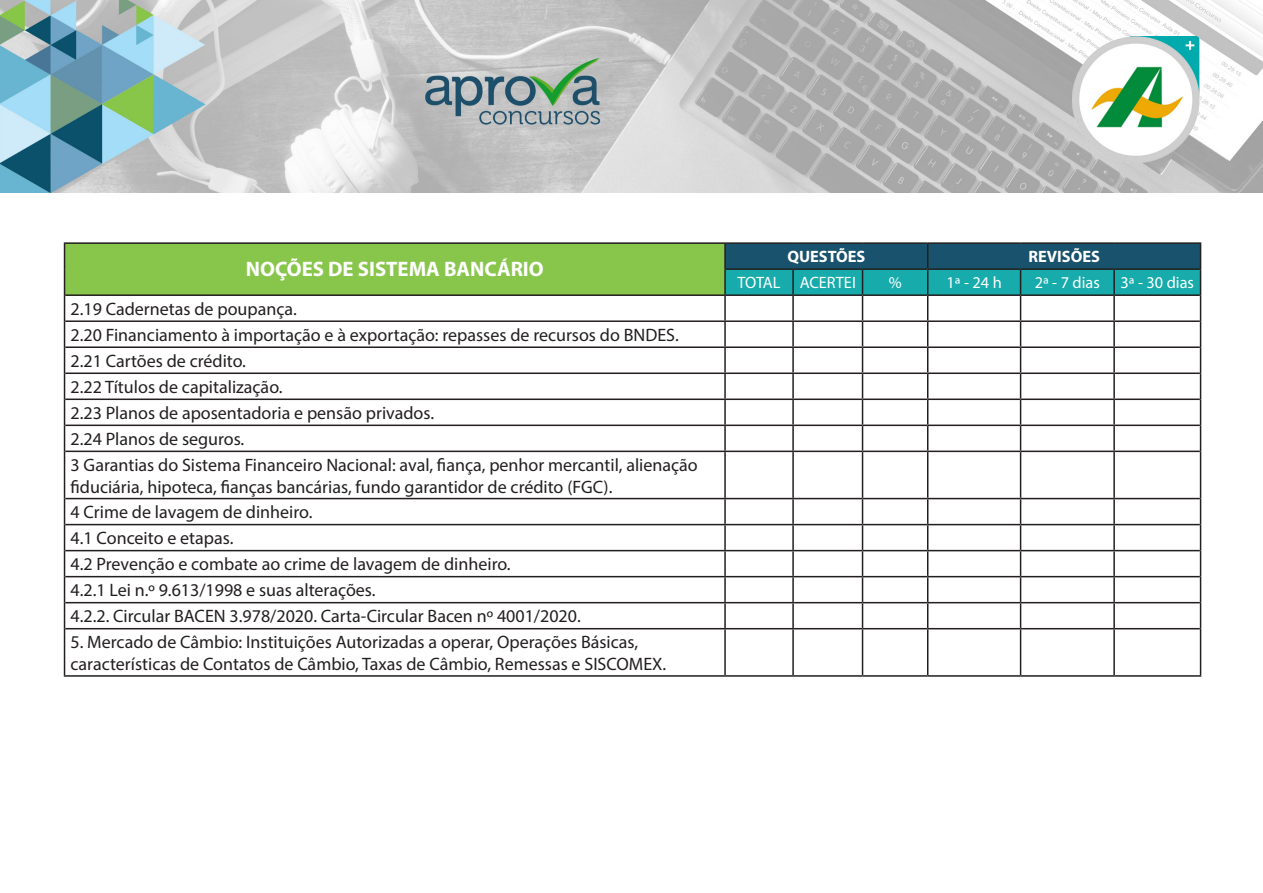
<style>
.page{position:relative;width:1263px;height:893px;background:#fff}
.page>*{position:absolute;margin:0;border:0;box-sizing:border-box;transform-origin:0 0}
.t1{font:700 21px "Myriad Pro";color:#fff}
.t2{font:18px/21.6px "Myriad Pro";color:#231f20}
.t3{font:16.5px "Myriad Pro";color:#fff}
.t4{font:700 16.5px "Myriad Pro";color:#fff}
</style>
<div class="page">
<img style="left:0;top:0;width:1263px;height:677px">
<div style="left:65px;top:243px;width:660px;height:52px;background:#88c64b"></div>
<hr style="left:64px;top:242px;width:661px;height:2px;background:#231f20">
<hr style="left:725px;top:242px;width:68px;height:2px;background:#231f20">
<hr style="left:793px;top:242px;width:69px;height:2px;background:#231f20">
<hr style="left:862px;top:242px;width:66px;height:2px;background:#231f20">
<hr style="left:928px;top:242px;width:92px;height:2px;background:#231f20">
<hr style="left:1020px;top:242px;width:94px;height:2px;background:#231f20">
<hr style="left:1114px;top:242px;width:87px;height:2px;background:#231f20">
<hr style="left:65px;top:294px;width:660px;height:2px;background:#231f20">
<hr style="left:65px;top:320px;width:660px;height:2px;background:#231f20">
<hr style="left:65px;top:346px;width:660px;height:2px;background:#231f20">
<hr style="left:65px;top:372px;width:660px;height:2px;background:#231f20">
<hr style="left:65px;top:398px;width:660px;height:2px;background:#231f20">
<hr style="left:65px;top:425px;width:660px;height:1px;background:#231f20">
<hr style="left:65px;top:451px;width:660px;height:1px;background:#231f20">
<hr style="left:725px;top:451px;width:68px;height:1px;background:#231f20">
<hr style="left:793px;top:451px;width:69px;height:1px;background:#231f20">
<hr style="left:862px;top:451px;width:66px;height:1px;background:#231f20">
<hr style="left:928px;top:451px;width:92px;height:1px;background:#231f20">
<hr style="left:1020px;top:451px;width:94px;height:1px;background:#231f20">
<hr style="left:1114px;top:451px;width:86px;height:1px;background:#231f20">
<hr style="left:65px;top:498px;width:660px;height:1px;background:#231f20">
<hr style="left:725px;top:498px;width:68px;height:1px;background:#231f20">
<hr style="left:793px;top:498px;width:69px;height:1px;background:#231f20">
<hr style="left:862px;top:498px;width:66px;height:1px;background:#231f20">
<hr style="left:928px;top:498px;width:92px;height:1px;background:#231f20">
<hr style="left:1020px;top:498px;width:94px;height:1px;background:#231f20">
<hr style="left:1114px;top:498px;width:86px;height:1px;background:#231f20">
<hr style="left:65px;top:524px;width:660px;height:1px;background:#231f20">
<hr style="left:725px;top:524px;width:68px;height:1px;background:#231f20">
<hr style="left:793px;top:524px;width:69px;height:1px;background:#231f20">
<hr style="left:862px;top:524px;width:66px;height:1px;background:#231f20">
<hr style="left:928px;top:524px;width:92px;height:1px;background:#231f20">
<hr style="left:1020px;top:524px;width:94px;height:1px;background:#231f20">
<hr style="left:1114px;top:524px;width:86px;height:1px;background:#231f20">
<hr style="left:65px;top:550px;width:660px;height:1px;background:#231f20">
<hr style="left:725px;top:550px;width:68px;height:1px;background:#231f20">
<hr style="left:793px;top:550px;width:69px;height:1px;background:#231f20">
<hr style="left:862px;top:550px;width:66px;height:1px;background:#231f20">
<hr style="left:928px;top:550px;width:92px;height:1px;background:#231f20">
<hr style="left:1020px;top:550px;width:94px;height:1px;background:#231f20">
<hr style="left:1114px;top:550px;width:86px;height:1px;background:#231f20">
<hr style="left:65px;top:576px;width:660px;height:1px;background:#231f20">
<hr style="left:725px;top:576px;width:68px;height:1px;background:#231f20">
<hr style="left:793px;top:576px;width:69px;height:1px;background:#231f20">
<hr style="left:862px;top:576px;width:66px;height:1px;background:#231f20">
<hr style="left:928px;top:576px;width:92px;height:1px;background:#231f20">
<hr style="left:1020px;top:576px;width:94px;height:1px;background:#231f20">
<hr style="left:1114px;top:576px;width:86px;height:1px;background:#231f20">
<hr style="left:65px;top:602px;width:660px;height:1px;background:#231f20">
<hr style="left:725px;top:602px;width:68px;height:1px;background:#231f20">
<hr style="left:793px;top:602px;width:69px;height:1px;background:#231f20">
<hr style="left:862px;top:602px;width:66px;height:1px;background:#231f20">
<hr style="left:928px;top:602px;width:92px;height:1px;background:#231f20">
<hr style="left:1020px;top:602px;width:94px;height:1px;background:#231f20">
<hr style="left:1114px;top:602px;width:86px;height:1px;background:#231f20">
<hr style="left:65px;top:628px;width:660px;height:1px;background:#231f20">
<hr style="left:725px;top:628px;width:68px;height:1px;background:#231f20">
<hr style="left:793px;top:628px;width:69px;height:1px;background:#231f20">
<hr style="left:862px;top:628px;width:66px;height:1px;background:#231f20">
<hr style="left:928px;top:628px;width:92px;height:1px;background:#231f20">
<hr style="left:1020px;top:628px;width:94px;height:1px;background:#231f20">
<hr style="left:1114px;top:628px;width:86px;height:1px;background:#231f20">
<hr style="left:64px;top:675px;width:661px;height:2px;background:#231f20">
<hr style="left:725px;top:675px;width:68px;height:2px;background:#231f20">
<hr style="left:793px;top:675px;width:69px;height:2px;background:#231f20">
<hr style="left:862px;top:675px;width:66px;height:2px;background:#231f20">
<hr style="left:928px;top:675px;width:92px;height:2px;background:#231f20">
<hr style="left:1020px;top:675px;width:94px;height:2px;background:#231f20">
<hr style="left:1114px;top:675px;width:87px;height:2px;background:#231f20">
<hr style="left:724px;top:244px;width:2px;height:25px;background:#231f20">
<hr style="left:724px;top:269px;width:2px;height:25px;background:#231f20">
<hr style="left:724px;top:296px;width:2px;height:24px;background:#231f20">
<hr style="left:724px;top:322px;width:2px;height:24px;background:#231f20">
<hr style="left:724px;top:348px;width:2px;height:24px;background:#231f20">
<hr style="left:724px;top:374px;width:2px;height:24px;background:#231f20">
<hr style="left:724px;top:400px;width:2px;height:25px;background:#231f20">
<svg style="left:64px;top:244px;width:1px;height:207px"></svg>
<hr style="left:724px;top:426px;width:2px;height:25px;background:#231f20">
<svg style="left:725px;top:243px;width:476px;height:208px"></svg>
<hr style="left:64px;top:451px;width:1px;height:48px;background:#231f20">
<hr style="left:724px;top:452px;width:2px;height:46px;background:#231f20">
<hr style="left:792px;top:452px;width:2px;height:46px;background:#231f20">
<hr style="left:862px;top:452px;width:1px;height:46px;background:#231f20">
<hr style="left:927px;top:452px;width:1px;height:46px;background:#231f20">
<hr style="left:1020px;top:452px;width:1px;height:46px;background:#231f20">
<hr style="left:1113px;top:452px;width:2px;height:46px;background:#231f20">
<hr style="left:1200px;top:451px;width:1px;height:48px;background:#231f20">
<hr style="left:724px;top:499px;width:2px;height:25px;background:#231f20">
<hr style="left:792px;top:499px;width:2px;height:25px;background:#231f20">
<hr style="left:1113px;top:499px;width:2px;height:25px;background:#231f20">
<hr style="left:724px;top:525px;width:2px;height:25px;background:#231f20">
<hr style="left:792px;top:525px;width:2px;height:25px;background:#231f20">
<hr style="left:1113px;top:525px;width:2px;height:25px;background:#231f20">
<hr style="left:724px;top:551px;width:2px;height:25px;background:#231f20">
<hr style="left:792px;top:551px;width:2px;height:25px;background:#231f20">
<hr style="left:1113px;top:551px;width:2px;height:25px;background:#231f20">
<hr style="left:724px;top:577px;width:2px;height:25px;background:#231f20">
<hr style="left:792px;top:577px;width:2px;height:25px;background:#231f20">
<hr style="left:1113px;top:577px;width:2px;height:25px;background:#231f20">
<svg style="left:64px;top:499px;width:1px;height:130px"></svg>
<hr style="left:724px;top:603px;width:2px;height:25px;background:#231f20">
<hr style="left:792px;top:603px;width:2px;height:25px;background:#231f20">
<svg style="left:862px;top:499px;width:1px;height:129px"></svg>
<svg style="left:927px;top:499px;width:1px;height:129px"></svg>
<svg style="left:1020px;top:499px;width:1px;height:129px"></svg>
<hr style="left:1113px;top:603px;width:2px;height:25px;background:#231f20">
<svg style="left:1200px;top:499px;width:1px;height:130px"></svg>
<hr style="left:64px;top:629px;width:1px;height:46px;background:#231f20">
<hr style="left:724px;top:629px;width:2px;height:46px;background:#231f20">
<hr style="left:792px;top:629px;width:2px;height:46px;background:#231f20">
<hr style="left:862px;top:629px;width:1px;height:46px;background:#231f20">
<hr style="left:927px;top:629px;width:1px;height:46px;background:#231f20">
<hr style="left:1020px;top:629px;width:1px;height:46px;background:#231f20">
<hr style="left:1113px;top:629px;width:2px;height:46px;background:#231f20">
<hr style="left:1200px;top:629px;width:1px;height:46px;background:#231f20">
<img style="left:1073px;top:36px;width:126px;height:127px">
<p class="t1" style="left:246px;top:255px;width:299px">NOÇÕES DE SISTEMA BANCÁRIO</p>
<p class="t2" style="left:71px;top:298px;width:228px">2.19 Cadernetas de poupança.</p>
<p class="t2" style="left:71px;top:324px;width:610px">2.20 Financiamento à importação e à exportação: repasses de recursos do BNDES.</p>
<p class="t2" style="left:71px;top:350px;width:177px">2.21 Cartões de crédito.</p>
<p class="t2" style="left:71px;top:376px;width:213px">2.22 Títulos de capitalização.</p>
<p class="t2" style="left:71px;top:402px;width:365px">2.23 Planos de aposentadoria e pensão privados.</p>
<p class="t2" style="left:71px;top:428px;width:175px">2.24 Planos de seguros.</p>
<p class="t2" style="left:71px;top:454px;width:629px">3 Garantias do Sistema Financeiro Nacional: aval, fiança, penhor mercantil, alienação fiduciária, hipoteca, fianças bancárias, fundo garantidor de crédito (FGC).</p>
<p class="t2" style="left:71px;top:501px;width:243px">4 Crime de lavagem de dinheiro.</p>
<p class="t2" style="left:71px;top:527px;width:164px">4.1 Conceito e etapas.</p>
<p class="t2" style="left:71px;top:553px;width:441px">4.2 Prevenção e combate ao crime de lavagem de dinheiro.</p>
<p class="t2" style="left:71px;top:579px;width:307px">4.2.1 Lei n.º 9.613/1998 e suas alterações.</p>
<p class="t2" style="left:71px;top:605px;width:512px">4.2.2. Circular BACEN 3.978/2020. Carta-Circular Bacen nº 4001/2020.</p>
<p class="t2" style="left:71px;top:631px;width:597px">5. Mercado de Câmbio: Instituições Autorizadas a operar, Operações Básicas, características de Contatos de Câmbio, Taxas de Câmbio, Remessas e SISCOMEX.</p>
<p class="t4" style="left:787px;top:245px;width:80px">QUESTÕES</p>
<p class="t4" style="left:1028px;top:245px;width:73px">REVISÕES</p>
<p class="t3" style="left:737px;top:272px;width:45px">TOTAL</p>
<p class="t3" style="left:800px;top:272px;width:58px">ACERTEI</p>
<p class="t3" style="left:889px;top:272px;width:14px">%</p>
<p class="t3" style="left:946px;top:272px;width:57px">1ª - 24 h</p>
<p class="t3" style="left:1035px;top:272px;width:67px">2ª - 7 dias</p>
<p class="t3" style="left:1120px;top:272px;width:75px">3ª - 30 dias</p>
</div>
